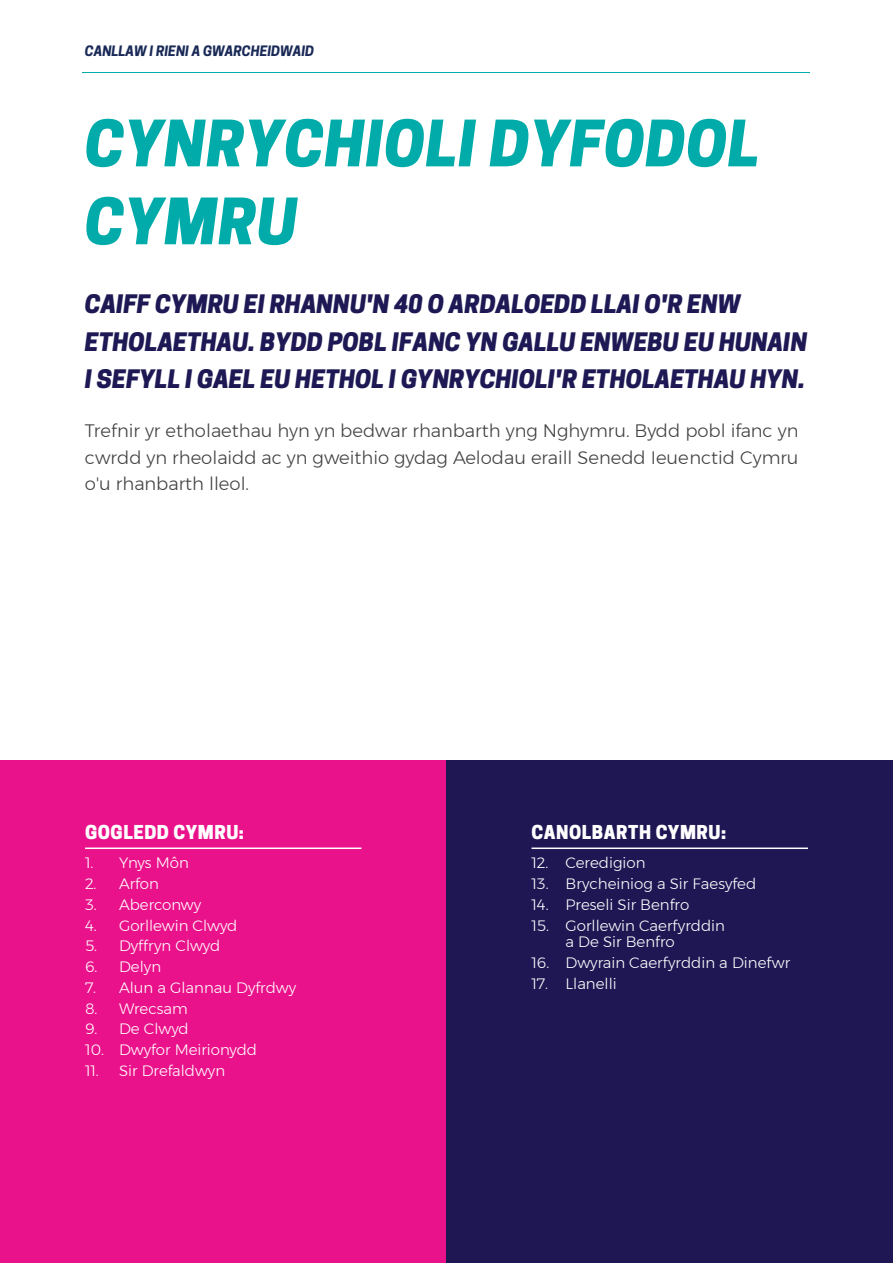
<style>
.page{position:relative;width:893px;height:1263px;background:#fff}
.page>*{position:absolute;margin:0;border:0;box-sizing:border-box;transform-origin:0 0}
.t1{font:italic 800 60px/77.8px "Cooper Hewitt";letter-spacing:.015em;color:#00abaa}
.t2{font:italic 800 24px/37.5px "Cooper Hewitt";color:#1e1954}
.t3{font:300 18px/26.4px "Montserrat";color:#414042;text-align:justify}
.Mid{font:800 18px "Cooper Hewitt";letter-spacing:.03em;color:#fff}
.North{font:800 18px "Cooper Hewitt";letter-spacing:.03em;color:#fff}
.t4{font:300 15px/16.5px "Montserrat";color:#fff}
.t5{font:italic 700 13.5px "Cooper Hewitt";color:#1a2a57}
</style>
<div class="page">
<hr style="left:83px;top:72px;width:727px;height:1px;background:#00abaa">
<div style="left:0;top:761px;width:446px;height:502px;background:#ea128a"></div>
<div style="left:446px;top:761px;width:447px;height:502px;background:#1f1754"></div>
<hr style="left:85px;top:847px;width:276px;height:2px;background:#fff">
<hr style="left:531px;top:847px;width:277px;height:2px;background:#fff">
<p class="t5" style="left:85px;top:43px;width:231px">CANLLAW I RIENI A GWARCHEIDWAID</p>
<p class="t1" style="left:85px;top:105px;width:676px">CYNRYCHIOLI DYFODOL<br>CYMRU</p>
<p class="t2" style="left:85px;top:285px;width:724px">CAIFF CYMRU EI RHANNU'N 40 O ARDALOEDD LLAI O'R ENW<br>ETHOLAETHAU. BYDD POBL IFANC YN GALLU ENWEBU EU HUNAIN<br>I SEFYLL I GAEL EU HETHOL I GYNRYCHIOLI'R ETHOLAETHAU HYN.</p>
<p class="t3" style="left:85px;top:417px;width:715px">Trefnir yr etholaethau hyn yn bedwar rhanbarth yng Nghymru. Bydd pobl ifanc yn cwrdd yn rheolaidd ac yn gweithio gydag Aelodau eraill Senedd Ieuenctid Cymru o'u rhanbarth lleol.</p>
<p class="North" style="left:85px;top:821px;width:160px">GOGLEDD CYMRU:</p>
<p class="t4" style="left:85px;top:854px;width:105px">1. Ynys Môn</p>
<p class="t4" style="left:85px;top:875px;width:75px">2. Arfon</p>
<p class="t4" style="left:85px;top:896px;width:118px">3. Aberconwy</p>
<p class="t4" style="left:85px;top:917px;width:154px">4. Gorllewin Clwyd</p>
<p class="t4" style="left:85px;top:937px;width:137px">5. Dyffryn Clwyd</p>
<p class="t4" style="left:85px;top:958px;width:78px">6. Delyn</p>
<p class="t4" style="left:85px;top:979px;width:213px">7. Alun a Glannau Dyfrdwy</p>
<p class="t4" style="left:85px;top:1000px;width:104px">8. Wrecsam</p>
<p class="t4" style="left:85px;top:1020px;width:105px">9. De Clwyd</p>
<p class="t4" style="left:85px;top:1041px;width:174px">10. Dwyfor Meirionydd</p>
<p class="t4" style="left:85px;top:1062px;width:142px">11. Sir Drefaldwyn</p>
<p class="Mid" style="left:531px;top:821px;width:196px">CANOLBARTH CYMRU:</p>
<p class="t4" style="left:531px;top:854px;width:116px">12. Ceredigion</p>
<p class="t4" style="left:531px;top:875px;width:226px">13. Brycheiniog a Sir Faesyfed</p>
<p class="t4" style="left:531px;top:896px;width:159px">14. Preseli Sir Benfro</p>
<p class="t4" style="left:566px;top:917px;width:161px;text-indent:-34px">15. Gorllewin Caerfyrddin a De Sir Benfro</p>
<p class="t4" style="left:531px;top:954px;width:260px">16. Dwyrain Caerfyrddin a Dinefwr</p>
<p class="t4" style="left:531px;top:975px;width:87px">17. Llanelli</p>
</div>
